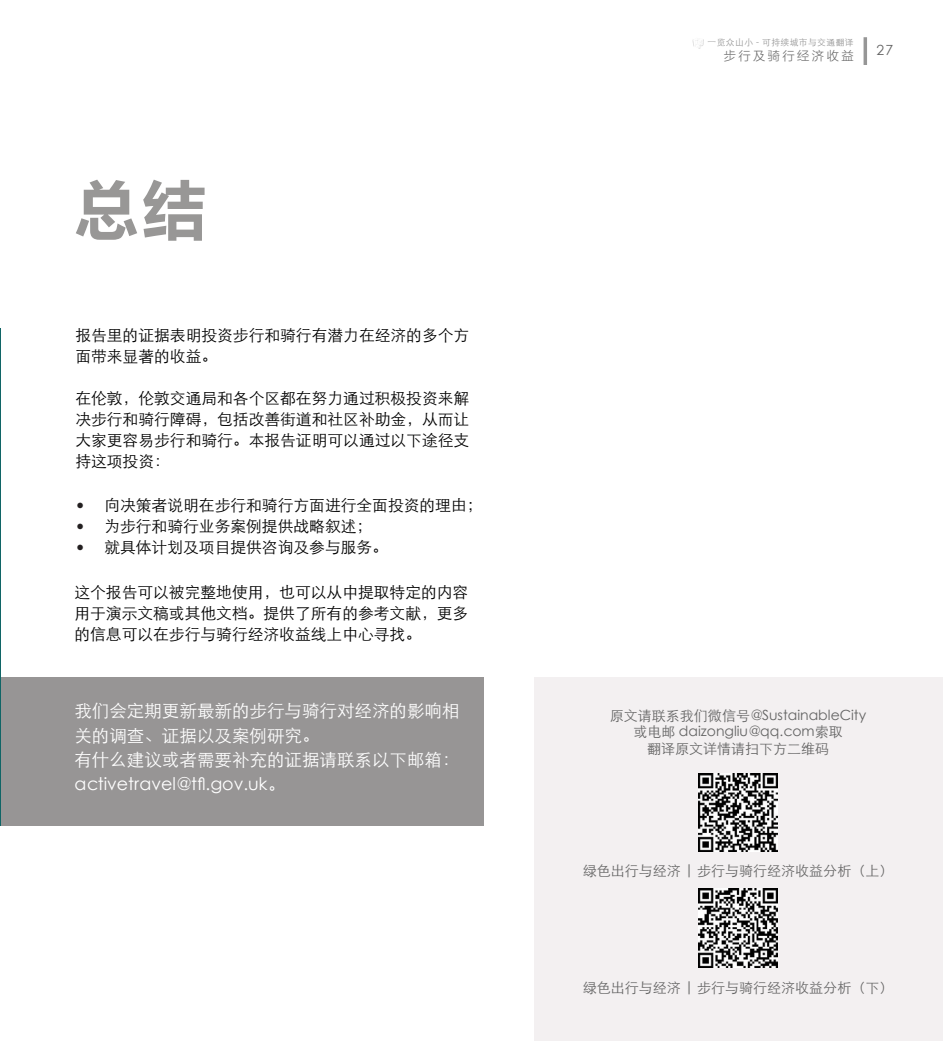
<style>
.page{position:relative;width:943px;height:1042px;background:#fff}
.page>*{position:absolute;margin:0;border:0;box-sizing:border-box;transform-origin:0 0}
.t1{font:700 63px "Microsoft Ya Hei";color:#989796}
.t2{font:17.5px/24.5px "ST Xihei";color:#fff}
.t3{font:15.75px/21px "ST Xihei";color:#000;text-align:justify}
.t4{font:14px "ST Xihei";color:#646464}
.t5{font:300 12.25px "Microsoft Ya Hei";letter-spacing:.2em;color:#646464}
.t6{font:8.75px "ST Xihei";letter-spacing:.05em;color:#969696}
.s1{font-family:"Minion Pro";font-size:21px;color:#231f20}
</style>
<div class="page">
<svg style="left:863px;top:37px;width:4px;height:28px"></svg>
<svg style="left:693px;top:39px;width:11px;height:10px"></svg>
<div style="left:534px;top:677px;width:409px;height:364px;background:#f3f0f1"></div>
<div style="left:1px;top:677px;width:483px;height:149px;background:#979595"></div>
<hr style="left:0;top:328px;width:1px;height:498px;background:#106566">
<img style="left:698px;top:773px;width:79px;height:79px">
<img style="left:698px;top:889px;width:79px;height:78px">
<p class="t1" style="left:75px;top:166px;width:132px">总结</p>
<p class="t3" style="left:75px;top:323px;width:395px">报告里的证据表明投资步行和骑行有潜力在经济的多个方面带来显著的收益。</p>
<p class="t3" style="left:75px;top:386px;width:395px">在伦敦，伦敦交通局和各个区都在努力通过积极投资来解决步行和骑行障碍，包括改善街道和社区补助金，从而让大家更容易步行和骑行。本报告证明可以通过以下途径支持这项投资：</p>
<p class="t3" style="left:76px;top:493px;width:408px"><span class="s1">•</span> 向决策者说明在步行和骑行方面进行全面投资的理由；</p>
<p class="t3" style="left:76px;top:514px;width:298px"><span class="s1">•</span> 为步行和骑行业务案例提供战略叙述；</p>
<p class="t3" style="left:76px;top:535px;width:313px"><span class="s1">•</span> 就具体计划及项目提供咨询及参与服务。</p>
<p class="t3" style="left:74px;top:580px;width:395px">这个报告可以被完整地使用，也可以从中提取特定的内容用于演示文稿或其他文档。提供了所有的参考文献，更多的信息可以在步行与骑行经济收益线上中心寻找。</p>
<p class="t2" style="left:74px;top:697px;width:387px">我们会定期更新最新的步行与骑行对经济的影响相关的调查、证据以及案例研究。</p>
<p class="t2" style="left:74px;top:746px;width:387px">有什么建议或者需要补充的证据请联系以下邮箱：</p>
<p class="t2" style="left:74px;top:771px;width:212px">activetravel@tfl.gov.uk。</p>
<p class="t6" style="left:707px;top:36px;width:147px">一览众山小 - 可持续城市与交通翻译</p>
<p class="t5" style="left:723px;top:47px;width:131px">步行及骑行经济收益</p>
<p class="t4" style="left:876px;top:40px;width:18px">27</p>
<p class="t4" style="left:610px;top:705px;width:258px">原文请联系我们微信号@SustainableCity</p>
<p class="t4" style="left:633px;top:721px;width:211px">或电邮 daizongliu@qq.com索取</p>
<p class="t4" style="left:647px;top:738px;width:183px">翻译原文详情请扫下方二维码</p>
<p class="t4" style="left:583px;top:860px;width:312px">绿色出行与经济 | 步行与骑行经济收益分析（上）</p>
<p class="t4" style="left:583px;top:977px;width:312px">绿色出行与经济 | 步行与骑行经济收益分析（下）</p>
</div>
